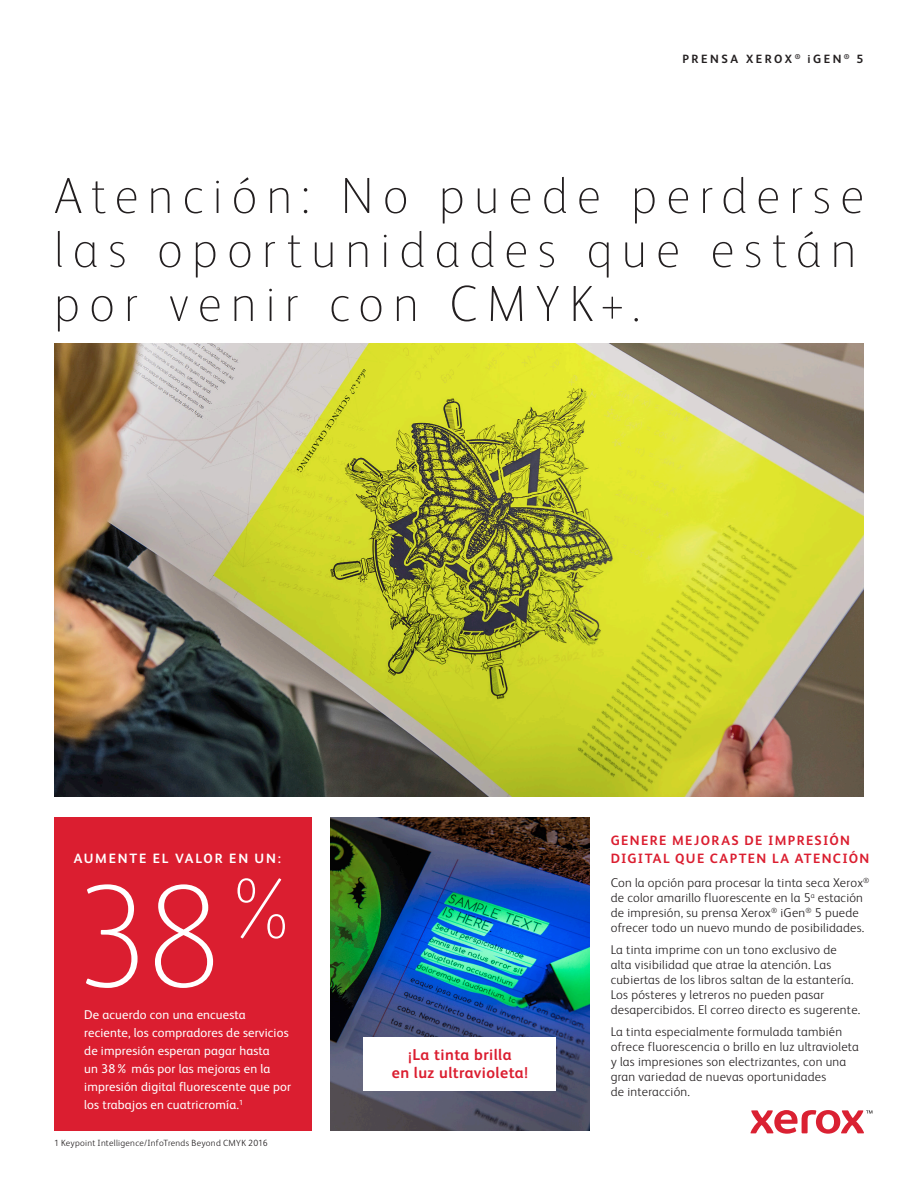
<style>
.page{position:relative;width:918px;height:1188px;background:#fff}
.page>*{position:absolute;margin:0;border:0;box-sizing:border-box;transform-origin:0 0}
.t1{font:100 146.4px "Xerox Sans";color:#fff}
.Cover_Title{font:100 51px/54px "Xerox Sans";letter-spacing:.175em;color:#231f20}
.t2{font:700 15.75px/18px "Xerox Sans";letter-spacing:.03em;color:#db1e30;text-align:center}
.Body_Subhead{font:700 13.5px/18px "Xerox Sans";letter-spacing:.1em;color:#db1e30}
.Body_Subhead-2{font:700 13.5px "Xerox Sans";letter-spacing:.13em;color:#fff}
.t3{font:300 12.75px/15px "Xerox Sans";letter-spacing:.02em;color:#231f20}
.t4{font:12.75px/18px "Xerox Sans";letter-spacing:.01em;color:#fff}
.Page_Header{font:700 12px "Xerox Sans";letter-spacing:.21em;color:#231f20}
.Body_Subhead-3{font:300 9px "Xerox Sans";letter-spacing:.025em;color:#231f20}
</style>
<div class="page">
<img style="left:330px;top:818px;width:260px;height:313px">
<div style="left:54px;top:818px;width:258px;height:313px;background:#db1e30"></div>
<svg style="left:751px;top:1110px;width:121px;height:24px"></svg>
<img style="left:54px;top:343px;width:810px;height:453px">
<div style="left:363px;top:1037px;width:193px;height:53px;background:#fff"></div>
<p class="Page_Header" style="left:682px;top:51px;width:182px">PRENSA XEROX <sup>®</sup> iGEN <sup>®</sup> 5</p>
<p class="Cover_Title" style="left:54px;top:166px;width:812px">Atención: No puede perderse las oportunidades que están por venir con CMYK+.</p>
<p class="Body_Subhead-2" style="left:74px;top:849px;width:209px">AUMENTE EL VALOR EN UN:</p>
<p class="t1" style="left:72px;top:841px;width:233px">38<sup>%</sup></p>
<p class="t4" style="left:84px;top:1005px;width:208px">De acuerdo con una encuesta reciente, los compradores de servicios de impresión esperan pagar hasta<br>un 38% más por las mejoras en la impresión digital fluorescente que por los trabajos en cuatricromía.<sup>1</sup></p>
<p class="Body_Subhead-3" style="left:54px;top:1137px;width:215px">1 Keypoint Intelligence/InfoTrends Beyond CMYK 2016</p>
<p class="t2" style="left:392px;top:1045px;width:138px">¡La tinta brilla<br>en luz ultravioleta!</p>
<p class="Body_Subhead" style="left:611px;top:831px;width:260px">GENERE MEJORAS DE IMPRESIÓN<br>DIGITAL QUE CAPTEN LA ATENCIÓN</p>
<p class="t3" style="left:611px;top:875px;width:260px">Con la opción para procesar la tinta seca Xerox<sup>® </sup>de color amarillo fluorescente en la 5<sup>a</sup> estación de impresión, su prensa Xerox<sup>®</sup> iGen<sup>®</sup> 5 puede ofrecer todo un nuevo mundo de posibilidades.</p>
<p class="t3" style="left:611px;top:941px;width:251px">La tinta imprime con un tono exclusivo de alta visibilidad que atrae la atención. Las cubiertas de los libros saltan de la estantería.<br>Los pósteres y letreros no pueden pasar desapercibidos. El correo directo es sugerente.</p>
<p class="t3" style="left:611px;top:1023px;width:250px">La tinta especialmente formulada también ofrece fluorescencia o brillo en luz ultravioleta y las impresiones son electrizantes, con una gran variedad de nuevas oportunidades<br>de interacción.</p>
</div>
